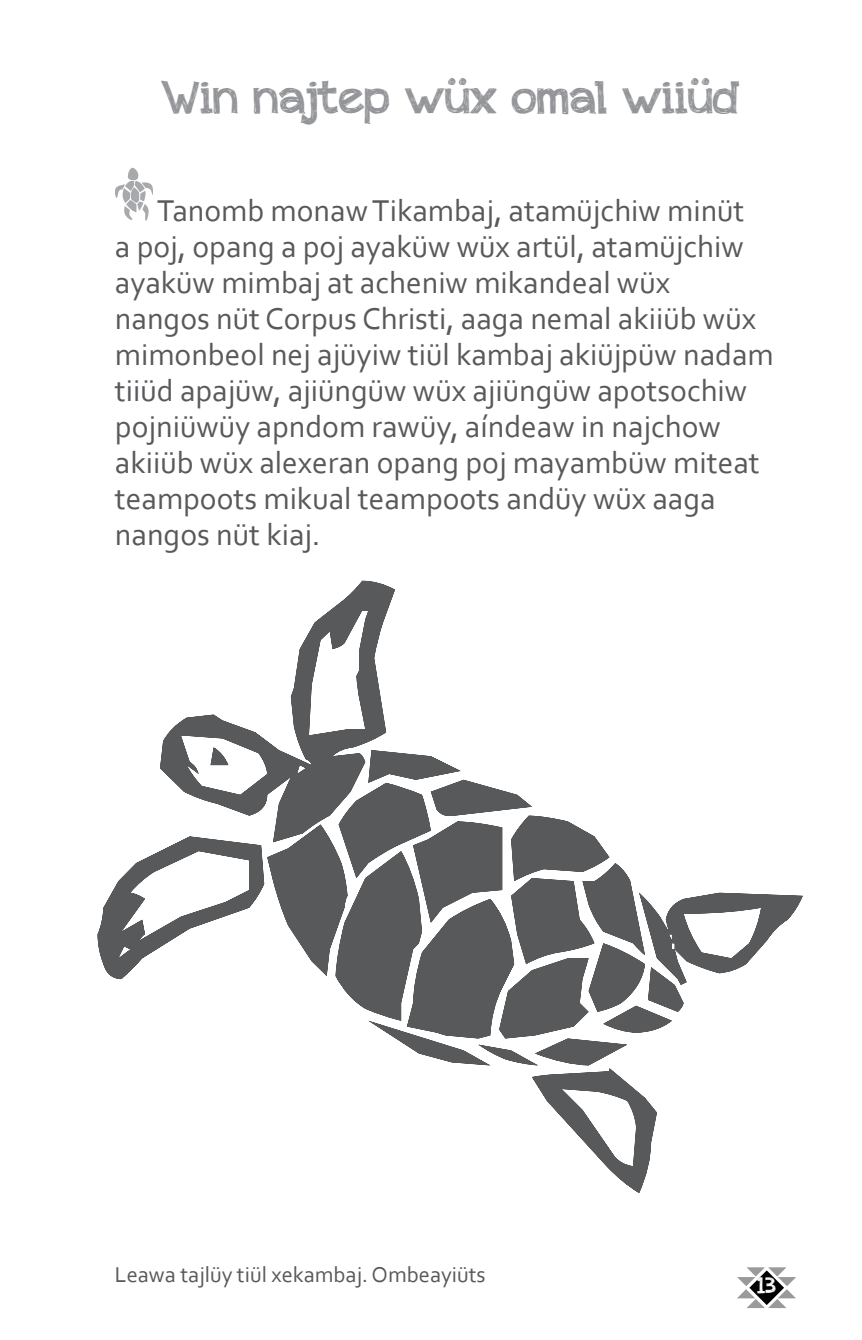
<style>
.page{position:relative;width:862px;height:1340px;background:#fff}
.page>*{position:absolute;margin:0;border:0;box-sizing:border-box;transform-origin:0 0}
.t1{font:45px "appleberry";color:#939598}
.t2{font:31.5px/36px "Corbel";color:#58595b}
.t3{font:22.5px "Corbel";color:#58595b}
.t4{font:22.5px "appleberry";color:#fff}
</style>
<div class="page">
<svg style="left:737px;top:1267px;width:58px;height:40px"></svg>
<svg style="left:115px;top:168px;width:38px;height:53px"></svg>
<svg style="left:97px;top:581px;width:705px;height:612px"></svg>
<p class="t1" style="left:161px;top:65px;width:579px">Win najtep wüx omal wiiüd</p>
<p class="t2" style="left:115px;top:191px;width:660px;text-indent:42px">Tanomb monaw Tikambaj, atamüjchiw minüt<br>a poj, opang a poj ayaküw wüx artül, atamüjchiw ayaküw mimbaj at acheniw mikandeal wüx<br>nangos nüt Corpus Christi, aaga nemal akiiüb wüx mimonbeol nej ajüyiw tiül kambaj akiüjpüw nadam tiiüd apajüw, ajiüngüw wüx ajiüngüw apotsochiw pojniüwüy apndom rawüy, aíndeaw in najchow akiiüb wüx alexeran opang poj mayambüw miteat teampoots mikual teampoots andüy wüx aaga nangos nüt kiaj.</p>
<p class="t3" style="left:115px;top:1260px;width:372px">Leawa tajlüy tiül xekambaj. Ombeayiüts</p>
<p class="t4" style="left:756px;top:1269px;width:20px">13</p>
</div>
